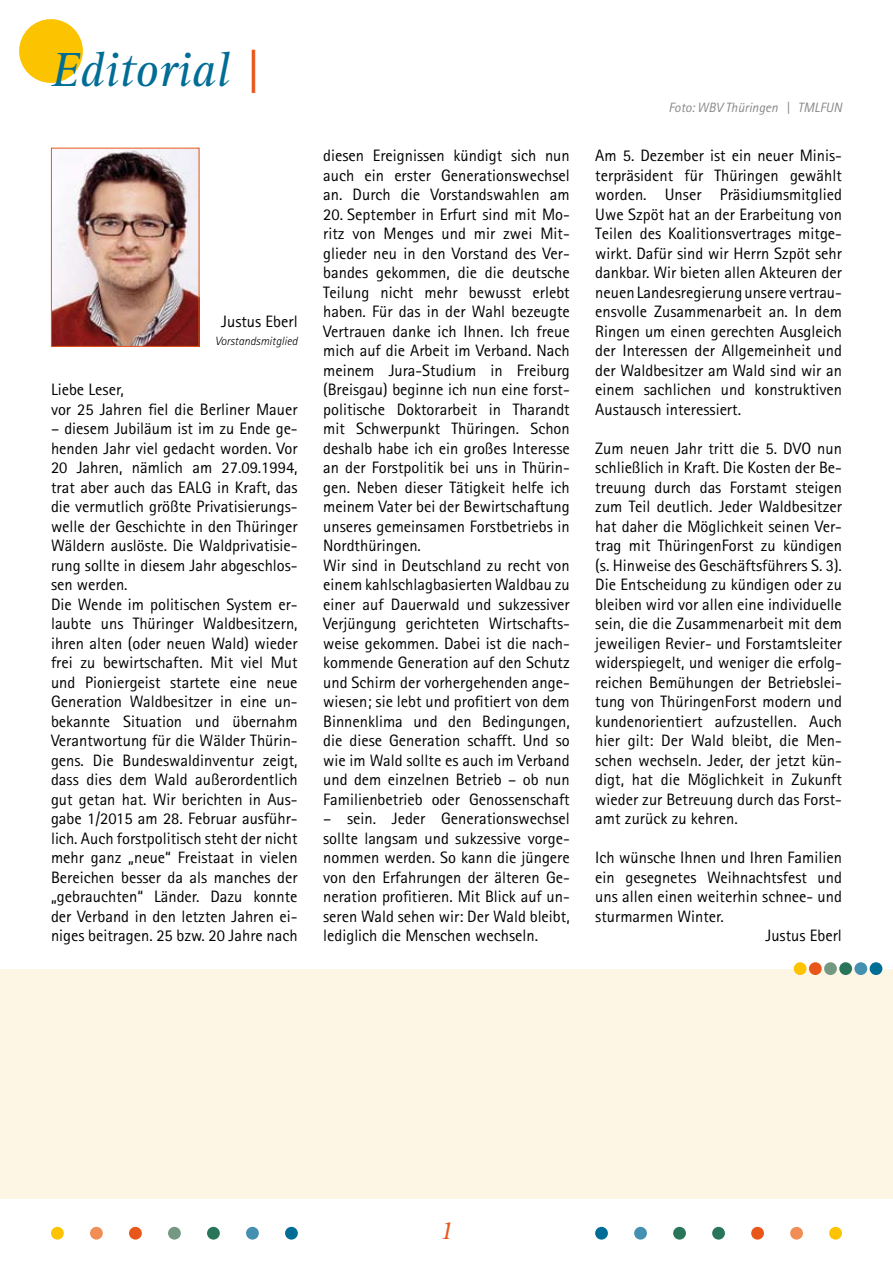
<style>
.page{position:relative;width:893px;height:1263px;background:#fff}
.page>*{position:absolute;margin:0;border:0;box-sizing:border-box;transform-origin:0 0}
.t1{font:italic 49.5px "Rotis Serif";color:#006d96}
.t2{font:italic 27px "Rotis Serif";color:#e8561a}
.t3{font:16.5px/19.5px "Rotis Sans Serif";color:#000;text-align:justify}
.t4{font:italic 13.5px "Rotis Sans Serif";color:#878889}
.t5{font:italic 300 12px "Rotis Sans Serif";color:#000}
.s1{color:#e8561a}
</style>
<div class="page">
<div style="left:285px;top:1227px;width:13px;height:12px;background:#006d96;border-radius:50%"></div>
<div style="left:168px;top:1227px;width:13px;height:12px;background:#759883;border-radius:50%"></div>
<div style="left:207px;top:1227px;width:13px;height:12px;background:#297559;border-radius:50%"></div>
<div style="left:246px;top:1227px;width:13px;height:12px;background:#4490b1;border-radius:50%"></div>
<div style="left:129px;top:1227px;width:13px;height:12px;background:#e8561a;border-radius:50%"></div>
<div style="left:90px;top:1227px;width:13px;height:12px;background:#f08e56;border-radius:50%"></div>
<div style="left:51px;top:1227px;width:13px;height:12px;background:#fcc300;border-radius:50%"></div>
<div style="left:595px;top:1227px;width:13px;height:12px;background:#006d96;border-radius:50%"></div>
<div style="left:712px;top:1227px;width:13px;height:12px;background:#297559;border-radius:50%"></div>
<div style="left:673px;top:1227px;width:13px;height:12px;background:#297559;border-radius:50%"></div>
<div style="left:634px;top:1227px;width:13px;height:12px;background:#4490b1;border-radius:50%"></div>
<div style="left:751px;top:1227px;width:13px;height:12px;background:#e8561a;border-radius:50%"></div>
<div style="left:790px;top:1227px;width:13px;height:12px;background:#f08e56;border-radius:50%"></div>
<div style="left:829px;top:1227px;width:13px;height:12px;background:#fcc300;border-radius:50%"></div>
<div style="left:19px;top:19px;width:64px;height:64px;background:#fcc300;border-radius:50%"></div>
<img style="left:53px;top:150px;width:144px;height:195px">
<div style="left:51px;top:148px;width:148px;height:199px;border:1px solid #e8561a"></div>
<div style="left:0;top:969px;width:893px;height:230px;background:#fef6e5"></div>
<div style="left:870px;top:962px;width:12px;height:13px;background:#006d96;border-radius:50%"></div>
<div style="left:824px;top:962px;width:13px;height:13px;background:#759883;border-radius:50%"></div>
<div style="left:839px;top:962px;width:13px;height:13px;background:#297559;border-radius:50%"></div>
<div style="left:854px;top:962px;width:13px;height:13px;background:#4490b1;border-radius:50%"></div>
<div style="left:809px;top:962px;width:13px;height:13px;background:#e8561a;border-radius:50%"></div>
<div style="left:794px;top:962px;width:12px;height:13px;background:#fcc300;border-radius:50%"></div>
<h1 class="t1" style="left:51px;top:42px;width:212px">Editorial <span class="s1">|</span></h1>
<p class="t3" style="left:221px;top:312px;width:78px">Justus Eberl</p>
<p class="t5" style="left:215px;top:334px;width:84px">Vorstandsmitglied</p>
<p class="t3" style="left:51px;top:380px;width:248px">Liebe Leser,<br>vor 25 Jahren fiel die Berliner Mauer</p>
<p class="t3" style="left:51px;top:419px;width:248px;text-align:left">– diesem Jubiläum ist im zu Ende ge&shy;henden Jahr viel gedacht worden. Vor 20 Jahren, nämlich am 27.09.1994, trat aber auch das EALG in Kraft, das die vermutlich größte Privatisierungs&shy;welle der Geschichte in den Thüringer Wäldern auslöste. Die Waldprivatisie&shy;rung sollte in diesem Jahr abgeschlos&shy;sen werden.<br>Die Wende im politischen System er&shy;laubte uns Thüringer Waldbesitzern, ihren alten (oder neuen Wald) wieder frei zu bewirtschaften. Mit viel Mut und Pioniergeist startete eine neue Generation Waldbesitzer in eine un&shy;bekannte Situation und übernahm Verantwortung für die Wälder Thürin&shy;gens. Die Bundeswaldinventur zeigt, dass dies dem Wald außerordentlich gut getan hat. Wir berichten in Aus&shy;gabe 1/2015 am 28. Februar ausführ&shy;lich. Auch forstpolitisch steht der nicht mehr ganz „neue“ Freistaat in vielen Bereichen besser da als manches der „gebrauchten“ Länder. Dazu konnte der Verband in den letzten Jahren ei&shy;niges beitragen. 25 bzw. 20 Jahre nach</p>
<p class="t3" style="left:323px;top:146px;width:248px">diesen Ereignissen kündigt sich nun auch ein erster Generationswechsel an. Durch die Vorstandswahlen am</p>
<p class="t3" style="left:323px;top:204px;width:248px;text-align:left">20. September in Erfurt sind mit Mo&shy;ritz von Menges und mir zwei Mit&shy;glieder neu in den Vorstand des Ver&shy;bandes gekommen, die die deutsche Teilung nicht mehr bewusst erlebt haben. Für das in der Wahl bezeugte Vertrauen danke ich Ihnen. Ich freue mich auf die Arbeit im Verband. Nach meinem Jura-Studium in Freiburg (Breisgau) beginne ich nun eine forst&shy;politische Doktorarbeit in Tharandt mit Schwerpunkt Thüringen. Schon deshalb habe ich ein großes Interesse an der Forstpolitik bei uns in Thürin&shy;gen. Neben dieser Tätigkeit helfe ich meinem Vater bei der Bewirtschaftung unseres gemeinsamen Forstbetriebs in Nordthüringen.<br>Wir sind in Deutschland zu recht von einem kahlschlagbasierten Waldbau zu einer auf Dauerwald und sukzessiver Verjüngung gerichteten Wirtschafts&shy;weise gekommen. Dabei ist die nach&shy;kommende Generation auf den Schutz und Schirm der vorhergehenden ange&shy;wiesen; sie lebt und profitiert von dem Binnenklima und den Bedingungen, die diese Generation schafft. Und so wie im Wald sollte es auch im Verband und dem einzelnen Betrieb – ob nun Familienbetrieb oder Genossenschaft</p>
<p class="t3" style="left:323px;top:809px;width:248px">– sein. Jeder Generationswechsel sollte langsam und sukzessive vorge&shy;nommen werden. So kann die jüngere von den Erfahrungen der älteren Ge&shy;neration profitieren. Mit Blick auf un&shy;seren Wald sehen wir: Der Wald bleibt, lediglich die Menschen wechseln.</p>
<p class="t4" style="left:668px;top:99px;width:175px">Foto: WBV Thüringen | TMLFUN</p>
<p class="t3" style="left:595px;top:146px;width:248px">Am 5. Dezember ist ein neuer Minis&shy;terpräsident für Thüringen gewählt worden. Unser Präsidiumsmitglied Uwe Szpöt hat an der Erarbeitung von Teilen des Koalitionsvertrages mitge&shy;wirkt. Dafür sind wir Herrn Szpöt sehr dankbar. Wir bieten allen Akteuren der neuen Landesregierung unsere vertrau&shy;ensvolle Zusammenarbeit an. In dem Ringen um einen gerechten Ausgleich der Interessen der Allgemeinheit und der Waldbesitzer am Wald sind wir an einem sachlichen und konstruktiven Austausch interessiert.</p>
<p class="t3" style="left:595px;top:438px;width:248px">Zum neuen Jahr tritt die 5. DVO nun schließlich in Kraft. Die Kosten der Be&shy;treuung durch das Forstamt steigen zum Teil deutlich. Jeder Waldbesitzer hat daher die Möglichkeit seinen Ver&shy;trag mit ThüringenForst zu kündigen (s. Hinweise des Geschäftsführers S. 3).<br>Die Entscheidung zu kündigen oder zu bleiben wird vor allen eine individuelle sein, die die Zusammenarbeit mit dem jeweiligen Revier- und Forstamtsleiter widerspiegelt, und weniger die erfolg&shy;reichen Bemühungen der Betriebslei&shy;tung von ThüringenForst modern und kundenorientiert aufzustellen. Auch hier gilt: Der Wald bleibt, die Men&shy;schen wechseln. Jeder, der jetzt kün&shy;digt, hat die Möglichkeit in Zukunft wieder zur Betreuung durch das Forst&shy;amt zurück zu kehren.</p>
<p class="t3" style="left:595px;top:848px;width:248px">Ich wünsche Ihnen und Ihren Familien</p>
<p class="t3" style="left:595px;top:867px;width:248px">ein gesegnetes Weihnachtsfest und</p>
<p class="t3" style="left:595px;top:887px;width:248px">uns allen einen weiterhin schnee- und</p>
<p class="t3" style="left:595px;top:906px;width:130px">sturmarmen Winter.</p>
<p class="t3" style="left:766px;top:926px;width:78px">Justus Eberl</p>
<h2 class="t2" style="left:439px;top:1215px;width:17px">1</h2>
</div>
